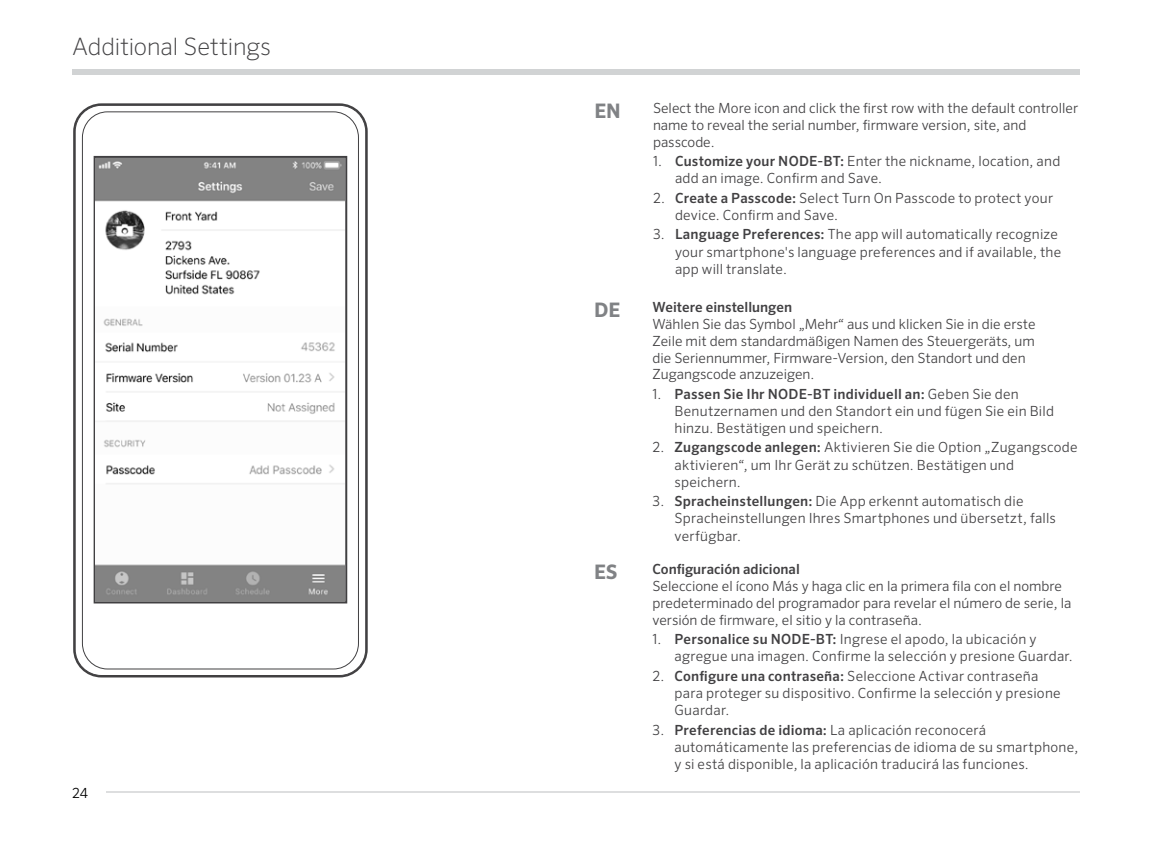
<style>
.page{position:relative;width:1152px;height:864px;background:#fff}
.page>*{position:absolute;margin:0;border:0;box-sizing:border-box;transform-origin:0 0}
.t1{font:200 24px "Sero Pro";letter-spacing:-.01em;color:#414042}
.t2{font:700 20px "Sero Pro";color:#808285}
.t3{font:300 14px/17.2px "Sero Pro";letter-spacing:.015em;color:#414042}
.t4{font:500 14px "Sero Pro";color:#414042}
.t5{font:300 14px "Sero Pro";color:#000}
.s1{font-weight:500}
</style>
<div class="page">
<div style="left:72px;top:69px;width:1008px;height:6px;background:#d1d3d4"></div>
<hr style="left:72px;top:792px;width:1008px;height:1px;background:#bcbec0">
<div style="left:72px;top:776px;width:33px;height:33px;background:#fff"></div>
<svg style="left:73px;top:103px;width:295px;height:574px"></svg>
<svg style="left:94px;top:156px;width:253px;height:447px;background:#6a696b"></svg>
<img style="left:96px;top:158px;width:249px;height:443px">
<h1 class="t1" style="left:72px;top:32px;width:200px">Additional Settings</h1>
<p class="t5" style="left:72px;top:784px;width:18px">24</p>
<h2 class="t2" style="left:594px;top:99px;width:28px">EN</h2>
<h2 class="t2" style="left:594px;top:298px;width:28px">DE</h2>
<h2 class="t2" style="left:594px;top:560px;width:25px">ES</h2>
<p class="t3" style="left:653px;top:100px;width:427px">Select the More icon and click the first row with the default controller name to reveal the serial number, firmware version, site, and passcode.</p>
<p class="t3" style="left:675px;top:153px;width:387px;text-indent:-22px">1. <span class="s1">Customize your NODE-BT:</span> Enter the nickname, location, and add an image. Confirm and Save.</p>
<p class="t3" style="left:675px;top:189px;width:380px;text-indent:-22px">2. <span class="s1">Create a Passcode:</span> Select Turn On Passcode to protect your device. Confirm and Save.</p>
<p class="t3" style="left:675px;top:226px;width:388px;text-indent:-22px">3. <span class="s1">Language Preferences:</span> The app will automatically recognize your smartphone's language preferences and if available, the app will translate.</p>
<p class="t4" style="left:653px;top:299px;width:141px">Weitere einstellungen</p>
<p class="t3" style="left:653px;top:315px;width:385px">Wählen Sie das Symbol „Mehr“ aus und klicken Sie in die erste Zeile mit dem standardmäßigen Namen des Steuergeräts, um die Seriennummer, Firmware-Version, den Standort und den Zugangscode anzuzeigen.</p>
<p class="t3" style="left:675px;top:385px;width:381px;text-indent:-22px">1. <span class="s1">Passen Sie Ihr NODE-BT individuell an:</span> Geben Sie den<br>Benutzernamen und den Standort ein und fügen Sie ein Bild hinzu. Bestätigen und speichern.</p>
<p class="t3" style="left:675px;top:439px;width:405px;text-indent:-22px">2. <span class="s1">Zugangscode anlegen:</span> Aktivieren Sie die Option „Zugangscode aktivieren“, um Ihr Gerät zu schützen. Bestätigen und speichern.</p>
<p class="t3" style="left:675px;top:493px;width:383px;text-indent:-22px">3. <span class="s1">Spracheinstellungen:</span> Die App erkennt automatisch die<br>Spracheinstellungen Ihres Smartphones und übersetzt, falls verfügbar.</p>
<p class="t4" style="left:653px;top:561px;width:149px">Configuración adicional</p>
<p class="t3" style="left:653px;top:578px;width:420px">Seleccione el ícono Más y haga clic en la primera fila con el nombre predeterminado del programador para revelar el número de serie, la versión de firmware, el sitio y la contraseña.</p>
<p class="t3" style="left:675px;top:631px;width:400px;text-indent:-22px">1. <span class="s1">Personalice su NODE-BT:</span> Ingrese el apodo, la ubicación y agregue una imagen. Confirme la selección y presione Guardar.</p>
<p class="t3" style="left:675px;top:667px;width:388px;text-indent:-22px">2. <span class="s1">Configure una contraseña:</span> Seleccione Activar contraseña para proteger su dispositivo. Confirme la selección y presione<br>Guardar.</p>
<p class="t3" style="left:675px;top:721px;width:405px;text-indent:-22px">3. <span class="s1">Preferencias de idioma:</span> La aplicación reconocerá automáticamente las preferencias de idioma de su smartphone, y si está disponible, la aplicación traducirá las funciones.</p>
</div>
